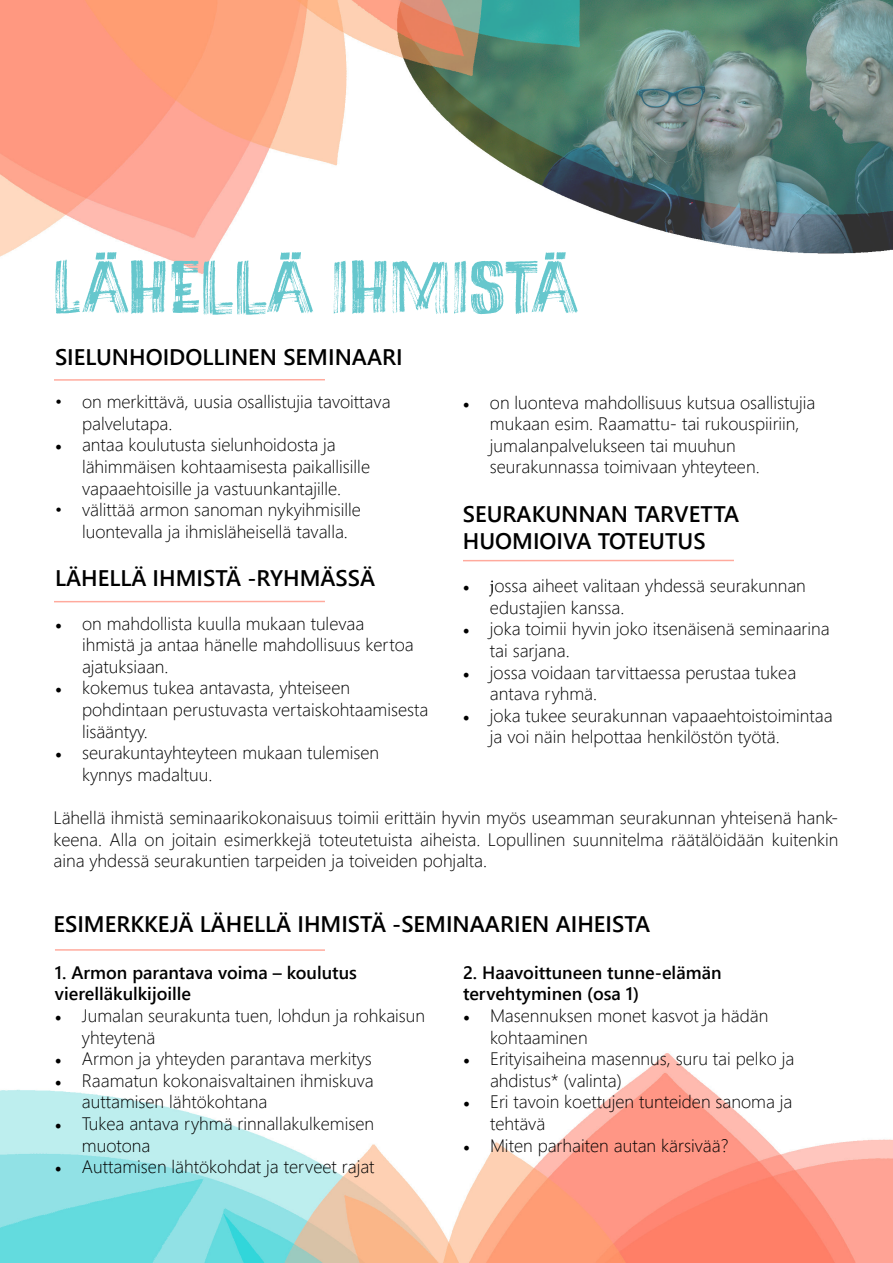
<style>
.page{position:relative;width:893px;height:1263px;background:#fff}
.page>*{position:absolute;margin:0;border:0;box-sizing:border-box;transform-origin:0 0}
.t1{font:73.5px "Marker Aid";color:#66c7cd}
.t2{font:600 22.5px "Segoe UI";color:#000}
.t3{font:300 18px/21.6px "Segoe UI";color:#000}
.t4{font:600 18px/21.6px "Segoe UI";color:#000}
.s1{font-family:"Minion Pro";font-weight:400}
</style>
<div class="page">
<img style="left:0;top:0;width:893px;height:1263px">
<hr style="left:54px;top:379px;width:271px;height:2px;background:#ff5237">
<hr style="left:54px;top:601px;width:271px;height:1px;background:#ff5237">
<hr style="left:55px;top:949px;width:270px;height:2px;background:#ff5237">
<hr style="left:463px;top:560px;width:271px;height:1px;background:#ff5237">
<p class="t1" style="left:52px;top:245px;width:526px">LÄHELLÄ IHMISTÄ</p>
<p class="t2" style="left:55px;top:336px;width:349px">SIELUNHOIDOLLINEN SEMINAARI</p>
<p class="t3" style="left:82px;top:389px;width:310px;text-indent:-27px">• on merkittävä, uusia osallistujia tavoittava palvelutapa.</p>
<p class="t3" style="left:82px;top:432px;width:290px;text-indent:-27px"><span class="s1">•</span> antaa koulutusta sielunhoidosta ja lähimmäisen kohtaamisesta paikallisille vapaaehtoisille ja vastuunkantajille.</p>
<p class="t3" style="left:82px;top:497px;width:280px;text-indent:-27px">• välittää armon sanoman nykyihmisille luontevalla ja ihmisläheisellä tavalla.</p>
<p class="t2" style="left:55px;top:557px;width:322px">LÄHELLÄ IHMISTÄ -RYHMÄSSÄ</p>
<p class="t3" style="left:82px;top:611px;width:333px;text-indent:-27px"><span class="s1">•</span> on mahdollista kuulla mukaan tulevaa ihmistä ja antaa hänelle mahdollisuus kertoa ajatuksiaan.</p>
<p class="t3" style="left:82px;top:675px;width:348px;text-indent:-27px"><span class="s1">•</span> kokemus tukea antavasta, yhteiseen pohdintaan perustuvasta vertaiskohtaamisesta lisääntyy.</p>
<p class="t3" style="left:82px;top:740px;width:299px;text-indent:-27px"><span class="s1">•</span> seurakuntayhteyteen mukaan tulemisen kynnys madaltuu.</p>
<p class="t3" style="left:490px;top:390px;width:327px;text-indent:-27px"><span class="s1">•</span> on luonteva mahdollisuus kutsua osallistujia mukaan esim. Raamattu- tai rukouspiiriin, jumalanpalvelukseen tai muuhun seurakunnassa toimivaan yhteyteen.</p>
<p class="t2" style="left:463px;top:493px;width:278px">SEURAKUNNAN TARVETTA</p>
<p class="t2" style="left:463px;top:520px;width:244px">HUOMIOIVA TOTEUTUS</p>
<p class="t3" style="left:490px;top:573px;width:317px;text-indent:-27px"><span class="s1">• j</span>ossa aiheet valitaan yhdessä seurakunnan edustajien kanssa.</p>
<p class="t3" style="left:490px;top:616px;width:341px;text-indent:-27px"><span class="s1">•</span> joka toimii hyvin joko itsenäisenä seminaarina tai sarjana.</p>
<p class="t3" style="left:490px;top:660px;width:308px;text-indent:-27px"><span class="s1">•</span> jossa voidaan tarvittaessa perustaa tukea antava ryhmä.</p>
<p class="t3" style="left:490px;top:703px;width:344px;text-indent:-27px"><span class="s1">•</span> joka tukee seurakunnan vapaaehtoistoimintaa ja voi näin helpottaa henkilöstön työtä.</p>
<p class="t3" style="left:53px;top:805px;width:786px;text-align:justify">Lähellä ihmistä seminaarikokonaisuus toimii erittäin hyvin myös useamman seurakunnan yhteisenä hank&shy;keena. Alla on joitain esimerkkejä toteutetuista aiheista. Lopullinen suunnitelma räätälöidään kuitenkin aina yhdessä seurakuntien tarpeiden ja toiveiden pohjalta.</p>
<p class="t2" style="left:53px;top:903px;width:598px">ESIMERKKEJÄ LÄHELLÄ IHMISTÄ -SEMINAARIEN AIHEISTA</p>
<p class="t4" style="left:55px;top:960px;width:304px">1. Armon parantava voima – koulutus vierelläkulkijoille</p>
<p class="t3" style="left:82px;top:1003px;width:345px;text-indent:-27px"><span class="s1">•</span> Jumalan seurakunta tuen, lohdun ja rohkaisun yhteytenä</p>
<p class="t3" style="left:55px;top:1046px;width:318px"><span class="s1">•</span> Armon ja yhteyden parantava merkitys</p>
<p class="t3" style="left:82px;top:1068px;width:293px;text-indent:-27px"><span class="s1">•</span> Raamatun kokonaisvaltainen ihmiskuva auttamisen lähtökohtana</p>
<p class="t3" style="left:82px;top:1111px;width:294px;text-indent:-27px"><span class="s1">•</span> Tukea antava ryhmä rinnallakulkemisen muotona</p>
<p class="t3" style="left:55px;top:1154px;width:321px"><span class="s1">•</span> Auttamisen lähtökohdat ja terveet rajat</p>
<p class="t4" style="left:463px;top:960px;width:260px">2. Haavoittuneen tunne-elämän tervehtyminen (osa 1)</p>
<p class="t3" style="left:490px;top:1003px;width:280px;text-indent:-27px"><span class="s1">•</span> Masennuksen monet kasvot ja hädän kohtaaminen</p>
<p class="t3" style="left:490px;top:1046px;width:306px;text-indent:-27px"><span class="s1">•</span> Erityisaiheina masennus, suru tai pelko ja ahdistus* (valinta)</p>
<p class="t3" style="left:490px;top:1089px;width:304px;text-indent:-27px"><span class="s1">•</span> Eri tavoin koettujen tunteiden sanoma ja tehtävä</p>
<p class="t3" style="left:463px;top:1132px;width:267px"><span class="s1">•</span> Miten parhaiten autan kärsivää?</p>
</div>
